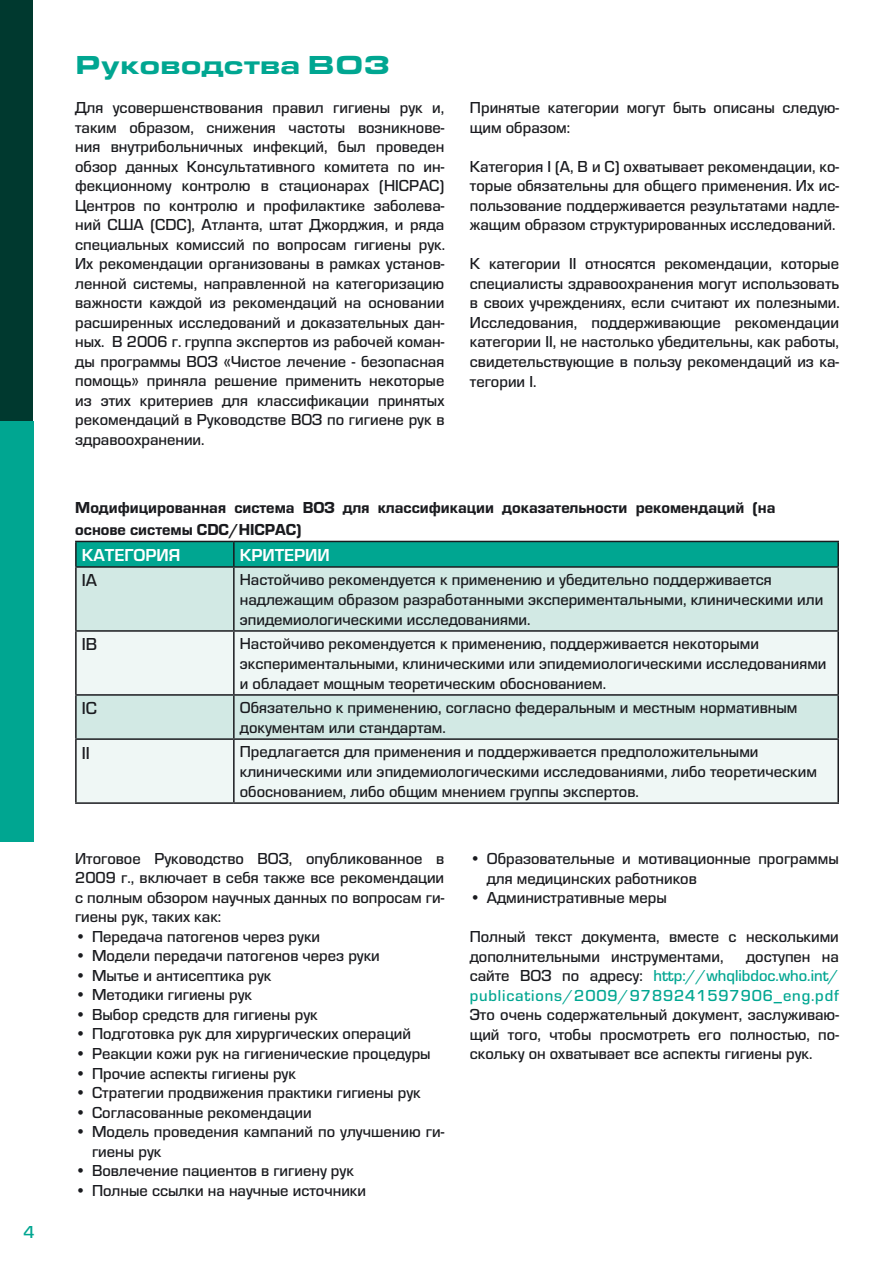
<style>
.page{position:relative;width:893px;height:1263px;background:#fff}
.page>*{position:absolute;margin:0;border:0;box-sizing:border-box;transform-origin:0 0}
.t1{font:900 27px "Eurostile OT Ext";color:#00a691}
.t2{font:700 18px "Eurostile OT";color:#fff}
.t3{font:500 18px "Eurostile OT";color:#1a1b1f}
.t4{font:500 18px "Eurostile OT";color:#00a691}
.t5{font:500 16.5px/19.5px "Eurostile OT";color:#1a1b1f}
.t6{font:800 16.5px/21.6px "Eurostile OT";color:#1a1b1f}
.t7{font:500 16.5px/19.5px "Eurostile OT";letter-spacing:.05em;color:#00a691;text-align:justify}
.s1{color:#1a1b1f}
</style>
<div class="page">
<div style="left:0;top:421px;width:33px;height:421px;background:#00a691"></div>
<div style="left:0;top:0;width:33px;height:421px;background:#00392f"></div>
<div style="left:77px;top:542px;width:760px;height:24px;background:#00a691"></div>
<div style="left:77px;top:568px;width:760px;height:62px;background:#d2e9e4"></div>
<svg style="left:77px;top:632px;width:760px;height:170px;fill:#eff7f5"></svg>
<hr style="left:75px;top:541px;width:159px;height:1px;background:#1a1b1f">
<hr style="left:75px;top:542px;width:2px;height:24px;background:#1a1b1f">
<hr style="left:234px;top:541px;width:605px;height:1px;background:#1a1b1f">
<hr style="left:233px;top:542px;width:2px;height:24px;background:#1a1b1f">
<hr style="left:837px;top:542px;width:2px;height:24px;background:#1a1b1f">
<hr style="left:75px;top:566px;width:159px;height:2px;background:#1a1b1f">
<hr style="left:75px;top:568px;width:2px;height:62px;background:#1a1b1f">
<hr style="left:234px;top:566px;width:605px;height:2px;background:#1a1b1f">
<hr style="left:233px;top:568px;width:2px;height:62px;background:#1a1b1f">
<hr style="left:837px;top:568px;width:2px;height:62px;background:#1a1b1f">
<hr style="left:75px;top:630px;width:159px;height:2px;background:#1a1b1f">
<hr style="left:75px;top:632px;width:2px;height:62px;background:#1a1b1f">
<hr style="left:234px;top:630px;width:605px;height:2px;background:#1a1b1f">
<hr style="left:233px;top:632px;width:2px;height:62px;background:#1a1b1f">
<hr style="left:837px;top:632px;width:2px;height:62px;background:#1a1b1f">
<hr style="left:75px;top:694px;width:159px;height:2px;background:#1a1b1f">
<hr style="left:75px;top:696px;width:2px;height:42px;background:#1a1b1f">
<hr style="left:234px;top:694px;width:605px;height:2px;background:#1a1b1f">
<hr style="left:233px;top:696px;width:2px;height:42px;background:#1a1b1f">
<hr style="left:837px;top:696px;width:2px;height:42px;background:#1a1b1f">
<hr style="left:75px;top:738px;width:159px;height:2px;background:#1a1b1f">
<hr style="left:75px;top:740px;width:2px;height:62px;background:#1a1b1f">
<hr style="left:234px;top:738px;width:605px;height:2px;background:#1a1b1f">
<hr style="left:233px;top:740px;width:2px;height:62px;background:#1a1b1f">
<hr style="left:837px;top:740px;width:2px;height:62px;background:#1a1b1f">
<hr style="left:75px;top:802px;width:159px;height:2px;background:#1a1b1f">
<hr style="left:234px;top:802px;width:605px;height:2px;background:#1a1b1f">
<p class="t4" style="left:23px;top:1222px;width:13px">4</p>
<h1 class="t1" style="left:75px;top:49px;width:316px">Руководства ВОЗ</h1>
<p class="t5" style="left:75px;top:98px;width:372px;text-align:justify">Для усовершенствования правил гигиены рук и, таким образом, снижения частоты возникнове&shy;ния внутрибольничных инфекций, был проведен обзор данных Консультативного комитета по ин&shy;фекционному контролю в стационарах (HICPAC)<br>Центров по контролю и профилактике заболева&shy;ний США (CDC), Атланта, штат Джорджия, и ряда специальных комиссий по вопросам гигиены рук.<br>Их рекомендации организованы в рамках установ&shy;ленной системы, направленной на категоризацию важности каждой из рекомендаций на основании расширенных исследований и доказательных дан&shy;ных. В 2006 г. группа экспертов из рабочей коман&shy;ды программы ВОЗ «Чистое лечение - безопасная помощь» приняла решение применить некоторые из этих критериев для классификации принятых рекомендаций в Руководстве ВОЗ по гигиене рук в здравоохранении.</p>
<p class="t5" style="left:470px;top:98px;width:371px">Принятые категории могут быть описаны следую&shy;щим образом:</p>
<p class="t5" style="left:470px;top:157px;width:371px;text-align:justify">Категория I (A, B и C) охватывает рекомендации, ко&shy;торые обязательны для общего применения. Их ис&shy;пользование поддерживается результатами надле&shy;жащим образом структурированных исследований.</p>
<p class="t5" style="left:470px;top:254px;width:371px;text-align:justify">К категории II относятся рекомендации, которые специалисты здравоохранения могут использовать в своих учреждениях, если считают их полезными.<br>Исследования, поддерживающие рекомендации категории II, не настолько убедительны, как работы, свидетельствующие в пользу рекомендаций из ка&shy;тегории I.</p>
<p class="t6" style="left:75px;top:497px;width:702px">Модифицированная система ВОЗ для классификации доказательности рекомендаций (на основе системы CDC/HICPAC)</p>
<p class="t2" style="left:82px;top:545px;width:100px">КАТЕГОРИЯ</p>
<p class="t2" style="left:240px;top:545px;width:92px">КРИТЕРИИ</p>
<p class="t3" style="left:82px;top:571px;width:17px">IA</p>
<p class="t5" style="left:240px;top:570px;width:585px">Настойчиво рекомендуется к применению и убедительно поддерживается надлежащим образом разработанными экспериментальными, клиническими или эпидемиологическими исследованиями.</p>
<p class="t3" style="left:82px;top:635px;width:17px">IB</p>
<p class="t5" style="left:240px;top:634px;width:588px">Настойчиво рекомендуется к применению, поддерживается некоторыми экспериментальными, клиническими или эпидемиологическими исследованиями и обладает мощным теоретическим обоснованием.</p>
<p class="t3" style="left:82px;top:699px;width:17px">IC</p>
<p class="t5" style="left:240px;top:698px;width:559px">Обязательно к применению, согласно федеральным и местным нормативным документам или стандартам.</p>
<p class="t3" style="left:82px;top:743px;width:10px">II</p>
<p class="t5" style="left:240px;top:742px;width:579px">Предлагается для применения и поддерживается предположительными клиническими или эпидемиологическими исследованиями, либо теоретическим обоснованием, либо общим мнением группы экспертов.</p>
<p class="t5" style="left:75px;top:849px;width:371px;text-align:justify">Итоговое Руководство ВОЗ, опубликованное в 2009 г., включает в себя также все рекомендации с полным обзором научных данных по вопросам ги&shy;гиены рук, таких как:</p>
<p class="t5" style="left:75px;top:927px;width:247px">• Передача патогенов через руки</p>
<p class="t5" style="left:75px;top:946px;width:306px">• Модели передачи патогенов через руки</p>
<p class="t5" style="left:75px;top:966px;width:198px">• Мытье и антисептика рук</p>
<p class="t5" style="left:75px;top:985px;width:179px">• Методики гигиены рук</p>
<p class="t5" style="left:75px;top:1005px;width:244px">• Выбор средств для гигиены рук</p>
<p class="t5" style="left:75px;top:1024px;width:337px">• Подготовка рук для хирургических операций</p>
<p class="t5" style="left:75px;top:1044px;width:357px">• Реакции кожи рук на гигиенические процедуры</p>
<p class="t5" style="left:75px;top:1063px;width:222px">• Прочие аспекты гигиены рук</p>
<p class="t5" style="left:75px;top:1083px;width:347px">• Стратегии продвижения практики гигиены рук</p>
<p class="t5" style="left:75px;top:1102px;width:238px">• Согласованные рекомендации</p>
<p class="t5" style="left:92px;top:1122px;width:354px;text-indent:-17px">• Модель проведения кампаний по улучшению ги&shy;гиены рук</p>
<p class="t5" style="left:75px;top:1161px;width:280px">• Вовлечение пациентов в гигиену рук</p>
<p class="t5" style="left:75px;top:1180px;width:293px">• Полные ссылки на научные источники</p>
<p class="t5" style="left:487px;top:849px;width:354px;text-indent:-17px">• Образовательные и мотивационные программы для медицинских работников</p>
<p class="t5" style="left:470px;top:888px;width:199px">• Административные меры</p>
<p class="t5" style="left:470px;top:927px;width:371px">Полный текст документа, вместе с несколькими дополнительными инструментами,</p>
<p class="t7" style="left:470px;top:946px;width:371px;text-indent:276px"><span class="s1">доступен на сайте ВОЗ по адресу:</span> http://whqlibdoc.who.int/ publications/2009/9789241597906_eng.pdf</p>
<p class="t5" style="left:470px;top:1005px;width:371px;text-align:justify">Это очень содержательный документ, заслуживаю&shy;щий того, чтобы просмотреть его полностью, по&shy;скольку он охватывает все аспекты гигиены рук.</p>
</div>
